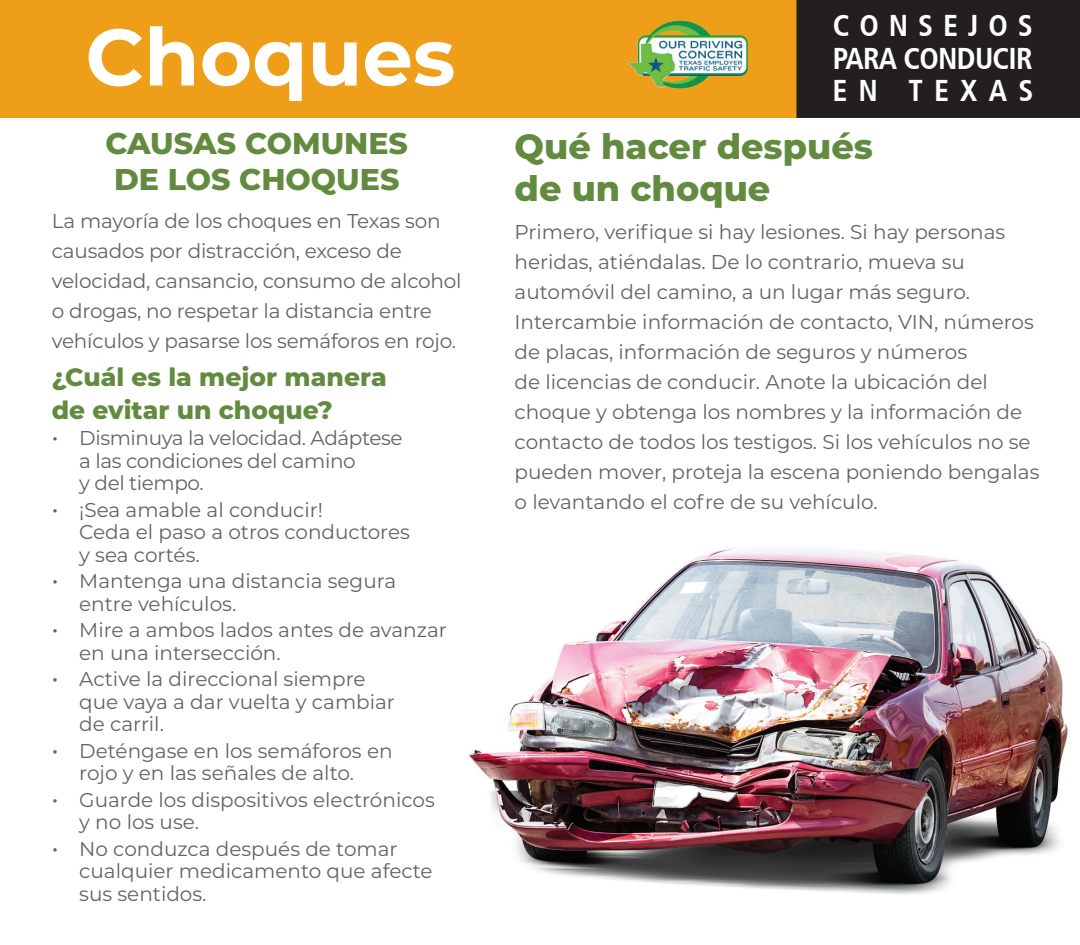
<style>
.page{position:relative;width:1080px;height:945px;background:#fff}
.page>*{position:absolute;margin:0;border:0;box-sizing:border-box;transform-origin:0 0}
.t1{font:700 80px "Montserrat";color:#fff}
.t2{font:800 35px/42px "Montserrat";color:#628b3f}
.t3{font:800 30px/36px "Montserrat";color:#628b3f}
.t4{font:700 30px/32.5px "Articulate Narrow";letter-spacing:-.025em;color:#fff}
.t5{font:700 30px "Articulate Narrow";letter-spacing:.33em;color:#fff}
.t6{font:800 25px/32.5px "Montserrat";color:#628b3f}
.t7{font:20px/30px "Montserrat";color:#636366}
.t8{font:20px/22.5px "Montserrat";letter-spacing:-.02em;color:#636366}
.s1{font-size:22.5px}
</style>
<div class="page">
<div style="left:0;top:0;width:1080px;height:118px;background:#ee9e18"></div>
<img style="left:469px;top:548px;width:599px;height:346px">
<div style="left:797px;top:0;width:283px;height:118px;background:#231f20"></div>
<img style="left:628px;top:20px;width:120px;height:69px">
<h1 class="t1" style="left:86px;top:-1px;width:371px">Choques</h1>
<h3 class="t4" style="left:833px;top:10px;width:201px">CONSEJOS<br>PARA CONDUCIR</h3>
<h3 class="t5" style="left:832px;top:73px;width:202px">EN TEXAS</h3>
<h3 class="t3" style="left:105px;top:124px;width:304px">CAUSAS COMUNES<br>DE LOS CHOQUES</h3>
<h2 class="t2" style="left:515px;top:124px;width:360px">Qué hacer después de un choque</h2>
<p class="t7" style="left:515px;top:217px;width:526px">Primero, verifique si hay lesiones. Si hay personas heridas, atiéndalas. De lo contrario, mueva su automóvil del camino, a un lugar más seguro.<br>Intercambie información de contacto, VIN, números de placas, información de seguros y números<br>de licencias de conducir. Anote la ubicación del choque y obtenga los nombres y la información de contacto de todos los testigos. Si los vehículos no se pueden mover, proteja la escena poniendo bengalas o levantando el cofre de su vehículo.</p>
<p class="t7" style="left:52px;top:205px;width:411px">La mayoría de los choques en Texas son causados por distracción, exceso de velocidad, cansancio, consumo de alcohol o drogas, no respetar la distancia entre vehículos y pasarse los semáforos en rojo.</p>
<p class="t6" style="left:52px;top:360px;width:336px">¿Cuál es la mejor manera de evitar un choque?</p>
<p class="t8" style="left:79px;top:426px;width:325px;text-indent:-28px"><span class="s1">•</span> Disminuya la velocidad. Adáptese a las condiciones del camino<br>y del tiempo.</p>
<p class="t7" style="left:79px;top:498px;width:332px;line-height:22.5px;text-indent:-28px"><span class="s1">•</span> ¡Sea amable al conducir!<br>Ceda el paso a otros conductores y sea cortés.</p>
<p class="t7" style="left:79px;top:569px;width:319px;line-height:22.5px;text-indent:-28px"><span class="s1">•</span> Mantenga una distancia segura entre vehículos.</p>
<p class="t7" style="left:79px;top:618px;width:369px;line-height:22.5px;text-indent:-28px"><span class="s1">•</span> Mire a ambos lados antes de avanzar en una intersección.</p>
<p class="t7" style="left:79px;top:667px;width:317px;line-height:22.5px;text-indent:-28px"><span class="s1">•</span> Active la direccional siempre que vaya a dar vuelta y cambiar de carril.</p>
<p class="t7" style="left:52px;top:739px;width:342px;line-height:22.5px;text-align:center"><span class="s1">•</span> Deténgase en los semáforos en rojo y en las señales de alto.</p>
<p class="t7" style="left:79px;top:788px;width:357px;line-height:22.5px;text-indent:-28px"><span class="s1">•</span> Guarde los dispositivos electrónicos y no los use.</p>
<p class="t7" style="left:79px;top:837px;width:355px;line-height:22.5px;text-indent:-28px"><span class="s1">•</span> No conduzca después de tomar cualquier medicamento que afecte sus sentidos.</p>
</div>
